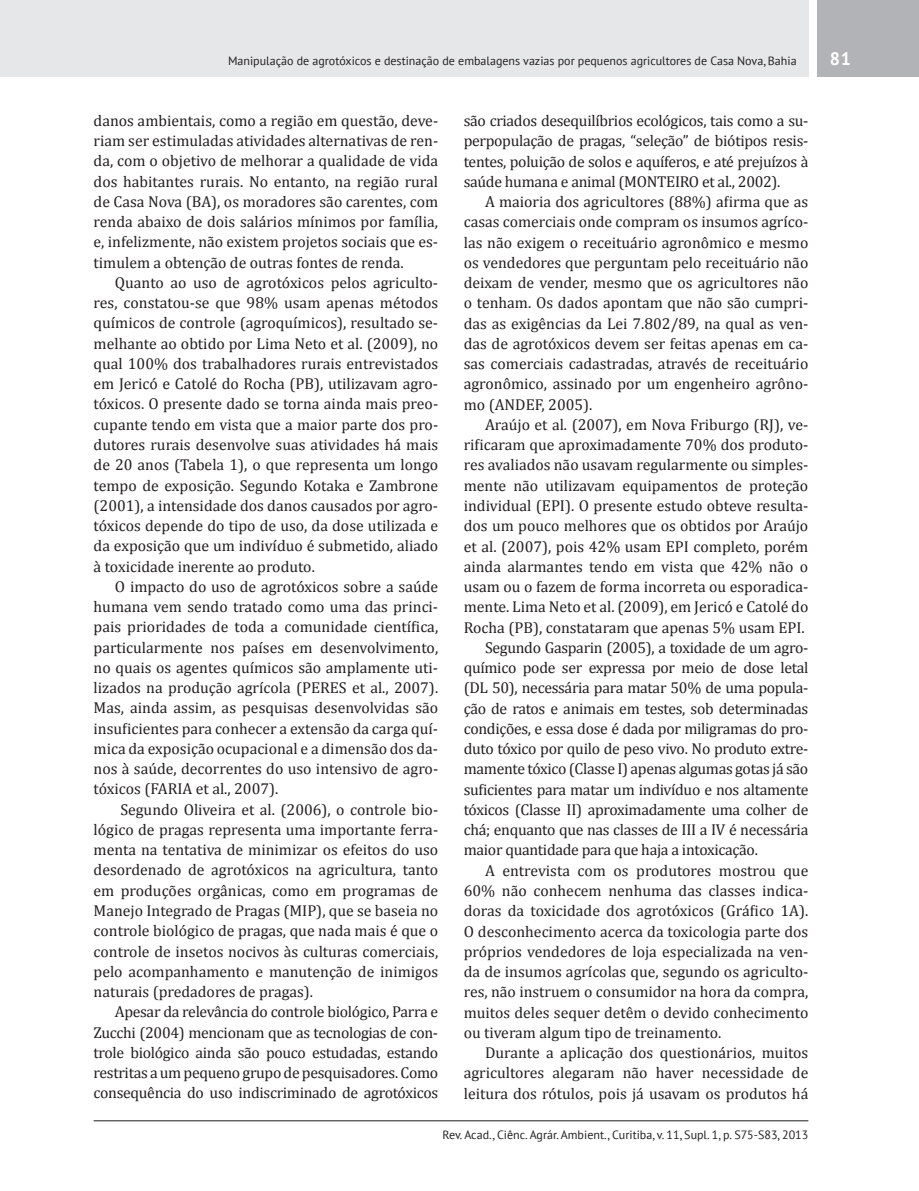
<style>
.page{position:relative;width:919px;height:1191px;background:#fff}
.page>*{position:absolute;margin:0;border:0;box-sizing:border-box;transform-origin:0 0}
.t1{font:700 18px "PT Sans";color:#fff}
.t2{font:15.75px/20.2px "Cambria";color:#231f20;text-align:justify}
.t3{font:15.75px "Cambria";letter-spacing:-.02em;color:#231f20}
.t4{font:12px "PT Sans";color:#231f20}
</style>
<div class="page">
<div style="left:0;top:0;width:808px;height:77px;background:#e6e7e9"></div>
<div style="left:816px;top:0;width:102px;height:77px;background:#b2b3b7"></div>
<hr style="left:94px;top:1120px;width:714px;height:1px;background:#231f20">
<p class="t4" style="left:228px;top:53px;width:570px">Manipulação de agrotóxicos e destinação de embalagens vazias por pequenos agricultores de Casa Nova, Bahia</p>
<p class="t1" style="left:829px;top:47px;width:23px">81</p>
<p class="t2" style="left:94px;top:110px;width:346px">danos ambientais, como a região em questão, deve&shy;riam ser estimuladas atividades alternativas de ren&shy;da, com o objetivo de melhorar a qualidade de vida dos habitantes rurais. No entanto, na região rural de Casa Nova (BA), os moradores são carentes, com renda abaixo de dois salários mínimos por família, e, infelizmente, não existem projetos sociais que es&shy;timulem a obtenção de outras fontes de renda.</p>
<p class="t2" style="left:94px;top:272px;width:346px;text-indent:21px">Quanto ao uso de agrotóxicos pelos agriculto&shy;res, constatou-se que 98% usam apenas métodos químicos de controle (agroquímicos), resultado se&shy;melhante ao obtido por Lima Neto et al. (2009), no qual 100% dos trabalhadores rurais entrevistados em Jericó e Catolé do Rocha (PB), utilizavam agro&shy;tóxicos. O presente dado se torna ainda mais preo&shy;cupante tendo em vista que a maior parte dos pro&shy;dutores rurais desenvolve suas atividades há mais de 20 anos (Tabela 1), o que representa um longo tempo de exposição. Segundo Kotaka e Zambrone (2001), a intensidade dos danos causados por agro&shy;tóxicos depende do tipo de uso, da dose utilizada e da exposição que um indivíduo é submetido, aliado à toxicidade inerente ao produto.</p>
<p class="t2" style="left:94px;top:576px;width:346px;text-indent:21px">O impacto do uso de agrotóxicos sobre a saúde humana vem sendo tratado como uma das princi&shy;pais prioridades de toda a comunidade científica, particularmente nos países em desenvolvimento, no quais os agentes químicos são amplamente uti&shy;lizados na produção agrícola (PERES et al., 2007).<br>Mas, ainda assim, as pesquisas desenvolvidas são insuficientes para conhecer a extensão da carga quí&shy;mica da exposição ocupacional e a dimensão dos da&shy;nos à saúde, decorrentes do uso intensivo de agro&shy;tóxicos (FARIA et al., 2007).</p>
<p class="t2" style="left:94px;top:799px;width:346px;text-indent:27px">Segundo Oliveira et al. (2006), o controle bio&shy;lógico de pragas representa uma importante ferra&shy;menta na tentativa de minimizar os efeitos do uso desordenado de agrotóxicos na agricultura, tanto em produções orgânicas, como em programas de Manejo Integrado de Pragas (MIP), que se baseia no controle biológico de pragas, que nada mais é que o controle de insetos nocivos às culturas comerciais, pelo acompanhamento e manutenção de inimigos naturais (predadores de pragas).</p>
<p class="t2" style="left:94px;top:1001px;width:346px;text-indent:21px">Apesar da relevância do controle biológico, Parra e Zucchi (2004) mencionam que as tecnologias de con&shy;trole biológico ainda são pouco estudadas, estando restritas a um pequeno grupo de pesquisadores. Como consequência do uso indiscriminado de agrotóxicos</p>
<p class="t2" style="left:463px;top:110px;width:346px">são criados desequilíbrios ecológicos, tais como a su&shy;perpopulação de pragas, “seleção” de biótipos resis&shy;tentes, poluição de solos e aquíferos, e até prejuízos à saúde humana e animal (MONTEIRO et al., 2002).</p>
<p class="t2" style="left:463px;top:191px;width:346px;text-indent:21px">A maioria dos agricultores (88%) afirma que as casas comerciais onde compram os insumos agríco&shy;las não exigem o receituário agronômico e mesmo os vendedores que perguntam pelo receituário não deixam de vender, mesmo que os agricultores não o tenham. Os dados apontam que não são cumpri&shy;das as exigências da Lei 7.802/89, na qual as ven&shy;das de agrotóxicos devem ser feitas apenas em ca&shy;sas comerciais cadastradas, através de receituário agronômico, assinado por um engenheiro agrôno&shy;mo (ANDEF, 2005).</p>
<p class="t2" style="left:485px;top:414px;width:325px">Araújo et al. (2007), em Nova Friburgo (RJ), ve-</p>
<p class="t2" style="left:463px;top:434px;width:346px">rificaram que aproximadamente 70% dos produto-</p>
<p class="t2" style="left:463px;top:455px;width:346px">res avaliados não usavam regularmente ou simples-</p>
<p class="t2" style="left:463px;top:475px;width:346px">mente não utilizavam equipamentos de proteção</p>
<p class="t2" style="left:463px;top:495px;width:346px">individual (EPI). O presente estudo obteve resulta-</p>
<p class="t2" style="left:463px;top:516px;width:346px">dos um pouco melhores que os obtidos por Araújo</p>
<p class="t2" style="left:463px;top:536px;width:346px">et al. (2007), pois 42% usam EPI completo, porém</p>
<p class="t2" style="left:463px;top:556px;width:346px">ainda alarmantes tendo em vista que 42% não o</p>
<p class="t2" style="left:463px;top:576px;width:346px">usam ou o fazem de forma incorreta ou esporadica-</p>
<p class="t2" style="left:463px;top:597px;width:346px">mente. Lima Neto et al. (2009), em Jericó e Catolé do</p>
<p class="t2" style="left:463px;top:617px;width:342px">Rocha (PB), constataram que apenas 5% usam EPI.</p>
<p class="t3" style="left:485px;top:638px;width:325px">Segundo Gasparin (2005), a toxidade de um agro-</p>
<p class="t3" style="left:463px;top:658px;width:346px">químico pode ser expressa por meio de dose letal</p>
<p class="t3" style="left:463px;top:678px;width:346px">(DL 50), necessária para matar 50% de uma popula-</p>
<p class="t3" style="left:463px;top:699px;width:346px">ção de ratos e animais em testes, sob determinadas</p>
<p class="t3" style="left:463px;top:719px;width:346px">condições, e essa dose é dada por miligramas do pro-</p>
<p class="t3" style="left:463px;top:739px;width:346px">duto tóxico por quilo de peso vivo. No produto extre-</p>
<p class="t3" style="left:463px;top:759px;width:346px">mamente tóxico (Classe I) apenas algumas gotas já são</p>
<p class="t3" style="left:463px;top:780px;width:346px">suficientes para matar um indivíduo e nos altamente</p>
<p class="t3" style="left:463px;top:800px;width:346px">tóxicos (Classe II) aproximadamente uma colher de</p>
<p class="t3" style="left:463px;top:820px;width:346px">chá; enquanto que nas classes de III a IV é necessária</p>
<p class="t3" style="left:463px;top:840px;width:295px">maior quantidade para que haja a intoxicação.</p>
<p class="t2" style="left:485px;top:860px;width:325px">A entrevista com os produtores mostrou que</p>
<p class="t2" style="left:463px;top:880px;width:346px">60% não conhecem nenhuma das classes indica-</p>
<p class="t2" style="left:463px;top:900px;width:346px">doras da toxicidade dos agrotóxicos (Gráfico 1A).</p>
<p class="t2" style="left:463px;top:921px;width:346px">O desconhecimento acerca da toxicologia parte dos</p>
<p class="t2" style="left:463px;top:941px;width:346px">próprios vendedores de loja especializada na ven-</p>
<p class="t2" style="left:463px;top:961px;width:346px">da de insumos agrícolas que, segundo os agriculto-</p>
<p class="t2" style="left:463px;top:981px;width:346px">res, não instruem o consumidor na hora da compra,</p>
<p class="t2" style="left:463px;top:1002px;width:346px">muitos deles sequer detêm o devido conhecimento</p>
<p class="t2" style="left:463px;top:1022px;width:259px">ou tiveram algum tipo de treinamento.</p>
<p class="t2" style="left:485px;top:1042px;width:325px">Durante a aplicação dos questionários, muitos</p>
<p class="t2" style="left:463px;top:1062px;width:346px">agricultores alegaram não haver necessidade de</p>
<p class="t2" style="left:463px;top:1083px;width:346px">leitura dos rótulos, pois já usavam os produtos há</p>
<p class="t4" style="left:442px;top:1126px;width:367px">Rev. Acad., Ciênc. Agrár. Ambient., Curitiba, v. 11, Supl. 1, p. S75-S83, 2013</p>
</div>
